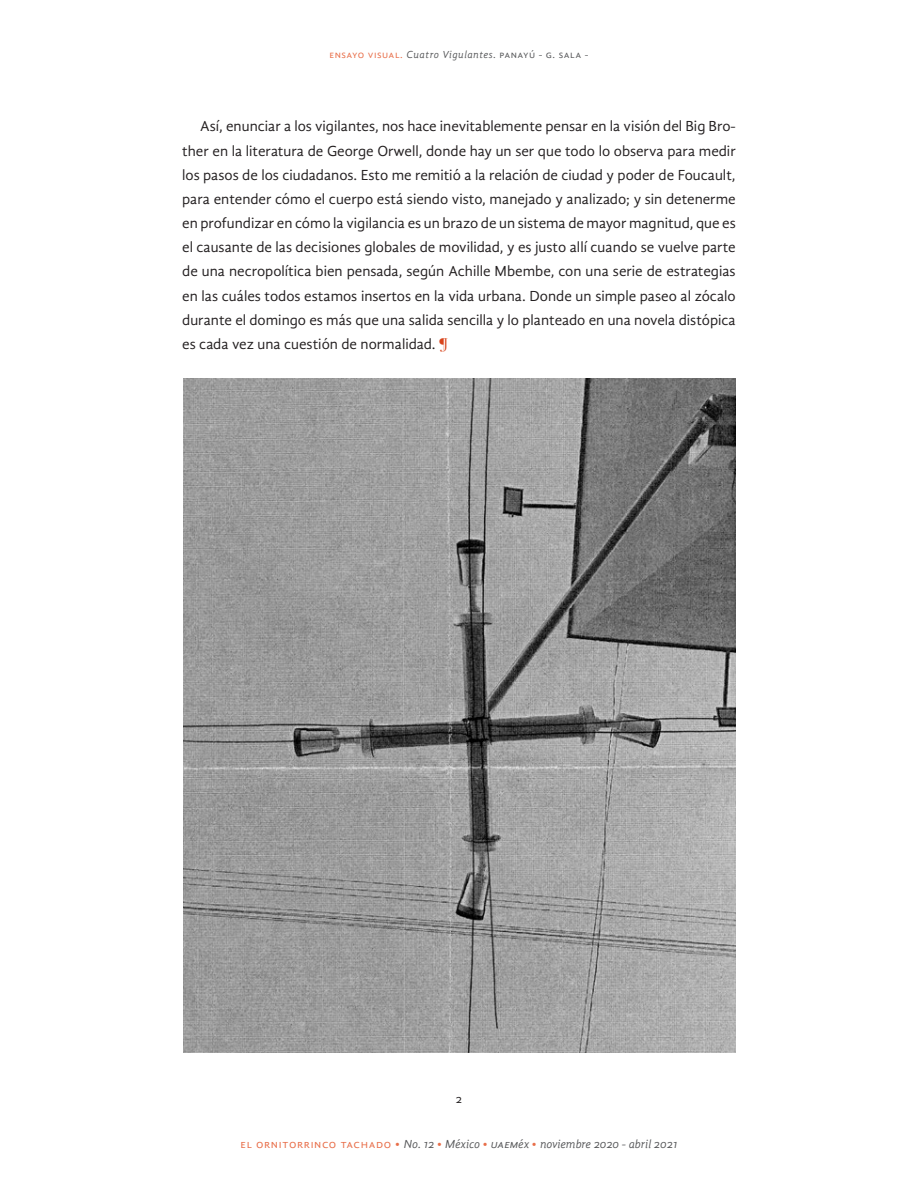
<style>
.page{position:relative;width:918px;height:1188px;background:#fff}
.page>*{position:absolute;margin:0;border:0;box-sizing:border-box;transform-origin:0 0}
.Cuerpo{font:15px/24.2px "Gandhi Sans";color:#231f20;text-align:justify}
.t1{font:italic 12px "Gandhi Sans";letter-spacing:-.005em;color:#57585a}
.t2{font:12px "Gandhi Sans";color:#231f20}
.t3{font:italic 10.5px "Gandhi Sans";letter-spacing:.05em;color:#57585a}
.s1{font-style:normal;color:#e86e49}
.s2{font-style:normal}
.s3{font-family:"Didot";color:#d8441c}
</style>
<div class="page">
<img style="left:183px;top:379px;width:553px;height:674px">
<p class="t3" style="left:329px;top:48px;width:261px"><span class="s1">ensayo VISUAL.</span> Cuatro Vigulantes<span class="s2">. Panayú - G. Sala -</span></p>
<p class="Cuerpo" style="left:182px;top:114px;width:555px;text-indent:18px">Así, enunciar a los vigilantes, nos hace inevitablemente pensar en la visión del Big Bro&shy;ther en la literatura de George Orwell, donde hay un ser que todo lo observa para medir los pasos de los ciudadanos. Esto me remitió a la relación de ciudad y poder de Foucault, para entender cómo el cuerpo está siendo visto, manejado y analizado; y sin detenerme en profundizar en cómo la vigilancia es un brazo de un sistema de mayor magnitud, que es el causante de las decisiones globales de movilidad, y es justo allí cuando se vuelve parte de una necropolítica bien pensada, según Achille Mbembe, con una serie de estrategias en las cuáles todos estamos insertos en la vida urbana. Donde un simple paseo al zócalo durante el domingo es más que una salida sencilla y lo planteado en una novela distópica es cada vez una cuestión de normalidad. <span class="s3">¶</span></p>
<p class="t2" style="left:456px;top:1092px;width:8px">2</p>
<p class="t1" style="left:241px;top:1137px;width:438px"><span class="s1">el ornitorrinco tachado •</span> No. 12 <span class="s1">•</span> México <span class="s1">•</span> uaeméx <span class="s1">•</span> noviembre 2020 - abril 2021</p>
</div>
